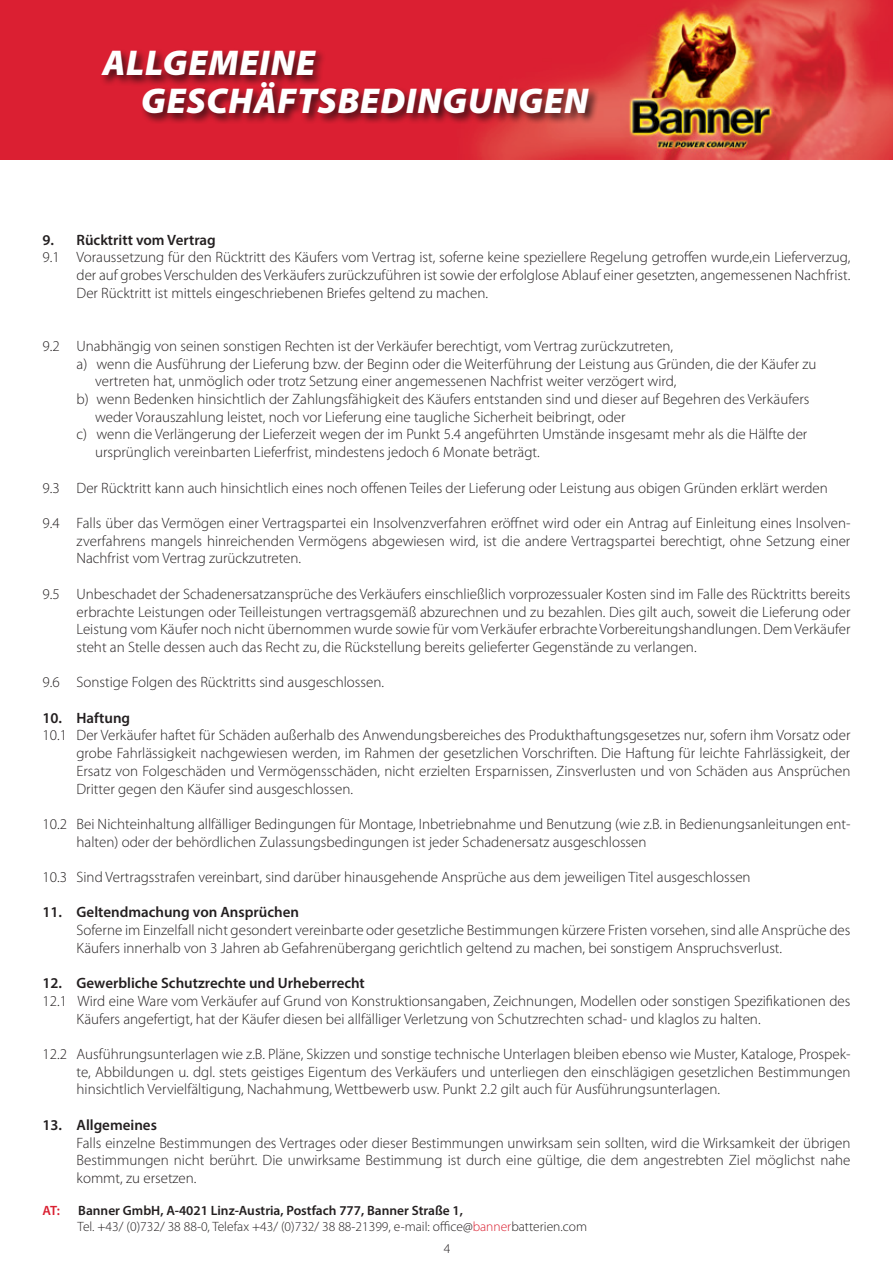
<style>
.page{position:relative;width:893px;height:1263px;background:#fff}
.page>*{position:absolute;margin:0;border:0;box-sizing:border-box;transform-origin:0 0}
.t1{font:italic 900 36px/37.5px "Myriad Pro";letter-spacing:.02em;color:#fff}
.t2{font:300 15px/17.7px "Myriad Pro";color:#231f20;text-align:justify}
.t3{font:600 15px "Myriad Pro";color:#231f20}
.t4{font:300 13.5px/16.2px "Myriad Pro";color:#231f20}
.t5{font:600 13.5px "Myriad Pro";color:#da2031}
.s1{font-weight:600}
.s2{color:#da2031}
</style>
<div class="page">
<img style="left:0;top:0;width:893px;height:159px">
<div style="left:99px;top:48px;width:501px;height:76px;background:#110a0c;opacity:.75"></div>
<p class="t1" style="left:141px;top:43px;width:449px;text-indent:-39px">ALLGEMEINE<br>GESCHÄFTSBEDINGUNGEN</p>
<p class="t3" style="left:43px;top:230px;width:175px">9. Rücktritt vom Vertrag</p>
<p class="t2" style="left:77px;top:248px;width:775px;text-indent:-34px">9.1 Voraussetzung für den Rücktritt des Käufers vom Vertrag ist, soferne keine speziellere Regelung getroffen wurde,ein Lieferverzug, der auf grobes Verschulden des Verkäufers zurückzuführen ist sowie der erfolglose Ablauf einer gesetzten, angemessenen Nachfrist.<br>Der Rücktritt ist mittels eingeschriebenen Briefes geltend zu machen.</p>
<p class="t2" style="left:43px;top:337px;width:632px">9.2 Unabhängig von seinen sonstigen Rechten ist der Verkäufer berechtigt, vom Vertrag zurückzutreten,</p>
<p class="t2" style="left:77px;top:355px;width:741px">a) wenn die Ausführung der Lieferung bzw. der Beginn oder die Weiterführung der Leistung aus Gründen, die der Käufer zu</p>
<p class="t2" style="left:95px;top:372px;width:583px">vertreten hat, unmöglich oder trotz Setzung einer angemessenen Nachfrist weiter verzögert wird,</p>
<p class="t2" style="left:77px;top:390px;width:734px">b) wenn Bedenken hinsichtlich der Zahlungsfähigkeit des Käufers entstanden sind und dieser auf Begehren des Verkäufers</p>
<p class="t2" style="left:95px;top:408px;width:532px">weder Vorauszahlung leistet, noch vor Lieferung eine taugliche Sicherheit beibringt, oder</p>
<p class="t2" style="left:77px;top:425px;width:732px">c) wenn die Verlängerung der Lieferzeit wegen der im Punkt 5.4 angeführten Umstände insgesamt mehr als die Hälfte der</p>
<p class="t2" style="left:95px;top:443px;width:446px">ursprünglich vereinbarten Lieferfrist, mindestens jedoch 6 Monate beträgt.</p>
<p class="t2" style="left:43px;top:479px;width:787px">9.3 Der Rücktritt kann auch hinsichtlich eines noch offenen Teiles der Lieferung oder Leistung aus obigen Gründen erklärt werden</p>
<p class="t2" style="left:77px;top:514px;width:775px;text-indent:-34px">9.4 Falls über das Vermögen einer Vertragspartei ein Insolvenzverfahren eröffnet wird oder ein Antrag auf Einleitung eines Insolven&shy;zverfahrens mangels hinreichenden Vermögens abgewiesen wird, ist die andere Vertragspartei berechtigt, ohne Setzung einer Nachfrist vom Vertrag zurückzutreten.</p>
<p class="t2" style="left:77px;top:585px;width:775px;text-indent:-34px">9.5 Unbeschadet der Schadenersatzansprüche des Verkäufers einschließlich vorprozessualer Kosten sind im Falle des Rücktritts bereits erbrachte Leistungen oder Teilleistungen vertragsgemäß abzurechnen und zu bezahlen. Dies gilt auch, soweit die Lieferung oder Leistung vom Käufer noch nicht übernommen wurde sowie für vom Verkäufer erbrachte Vorbereitungshandlungen. Dem Verkäufer steht an Stelle dessen auch das Recht zu, die Rückstellung bereits gelieferter Gegenstände zu verlangen.</p>
<p class="t2" style="left:43px;top:673px;width:343px">9.6 Sonstige Folgen des Rücktritts sind ausgeschlossen.</p>
<p class="t3" style="left:43px;top:708px;width:89px">10. Haftung</p>
<p class="t2" style="left:77px;top:726px;width:775px;text-indent:-34px">10.1 Der Verkäufer haftet für Schäden außerhalb des Anwendungsbereiches des Produkthaftungsgesetzes nur, sofern ihm Vorsatz oder grobe Fahrlässigkeit nachgewiesen werden, im Rahmen der gesetzlichen Vorschriften. Die Haftung für leichte Fahrlässigkeit, der Ersatz von Folgeschäden und Vermögensschäden, nicht erzielten Ersparnissen, Zinsverlusten und von Schäden aus Ansprüchen Dritter gegen den Käufer sind ausgeschlossen.</p>
<p class="t2" style="left:77px;top:815px;width:775px;text-indent:-34px">10.2 Bei Nichteinhaltung allfälliger Bedingungen für Montage, Inbetriebnahme und Benutzung (wie z.B. in Bedienungsanleitungen ent&shy;halten) oder der behördlichen Zulassungsbedingungen ist jeder Schadenersatz ausgeschlossen</p>
<p class="t2" style="left:43px;top:868px;width:710px">10.3 Sind Vertragsstrafen vereinbart, sind darüber hinausgehende Ansprüche aus dem jeweiligen Titel ausgeschlossen</p>
<p class="t3" style="left:43px;top:903px;width:258px">11. Geltendmachung von Ansprüchen</p>
<p class="t2" style="left:77px;top:921px;width:775px">Soferne im Einzelfall nicht gesondert vereinbarte oder gesetzliche Bestimmungen kürzere Fristen vorsehen, sind alle Ansprüche des<br>Käufers innerhalb von 3 Jahren ab Gefahrenübergang gerichtlich geltend zu machen, bei sonstigem Anspruchsverlust.</p>
<p class="t3" style="left:43px;top:974px;width:324px">12. Gewerbliche Schutzrechte und Urheberrecht</p>
<p class="t2" style="left:77px;top:992px;width:775px;text-indent:-34px">12.1 Wird eine Ware vom Verkäufer auf Grund von Konstruktionsangaben, Zeichnungen, Modellen oder sonstigen Spezifikationen des<br>Käufers angefertigt, hat der Käufer diesen bei allfälliger Verletzung von Schutzrechten schad- und klaglos zu halten.</p>
<p class="t2" style="left:77px;top:1045px;width:775px;text-indent:-34px">12.2 Ausführungsunterlagen wie z.B. Pläne, Skizzen und sonstige technische Unterlagen bleiben ebenso wie Muster, Kataloge, Prospek&shy;te, Abbildungen u. dgl. stets geistiges Eigentum des Verkäufers und unterliegen den einschlägigen gesetzlichen Bestimmungen hinsichtlich Vervielfältigung, Nachahmung, Wettbewerb usw. Punkt 2.2 gilt auch für Ausführungsunterlagen.</p>
<p class="t3" style="left:43px;top:1115px;width:116px">13. Allgemeines</p>
<p class="t2" style="left:77px;top:1133px;width:775px">Falls einzelne Bestimmungen des Vertrages oder dieser Bestimmungen unwirksam sein sollten, wird die Wirksamkeit der übrigen Bestimmungen nicht berührt. Die unwirksame Bestimmung ist durch eine gültige, die dem angestrebten Ziel möglichst nahe kommt, zu ersetzen.</p>
<p class="t5" style="left:43px;top:1201px;width:19px">AT:</p>
<p class="t4" style="left:78px;top:1202px;width:511px"><span class="s1">Banner GmbH, A-4021 Linz-Austria, Postfach 777, Banner Straße 1,<br></span>Tel. +43/ (0)732/ 38 88-0, Telefax +43/ (0)732/ 38 88-21399, e-mail: office@<span class="s2">banner</span>batterien.com</p>
<p class="t4" style="left:444px;top:1240px;width:8px">4</p>
</div>
